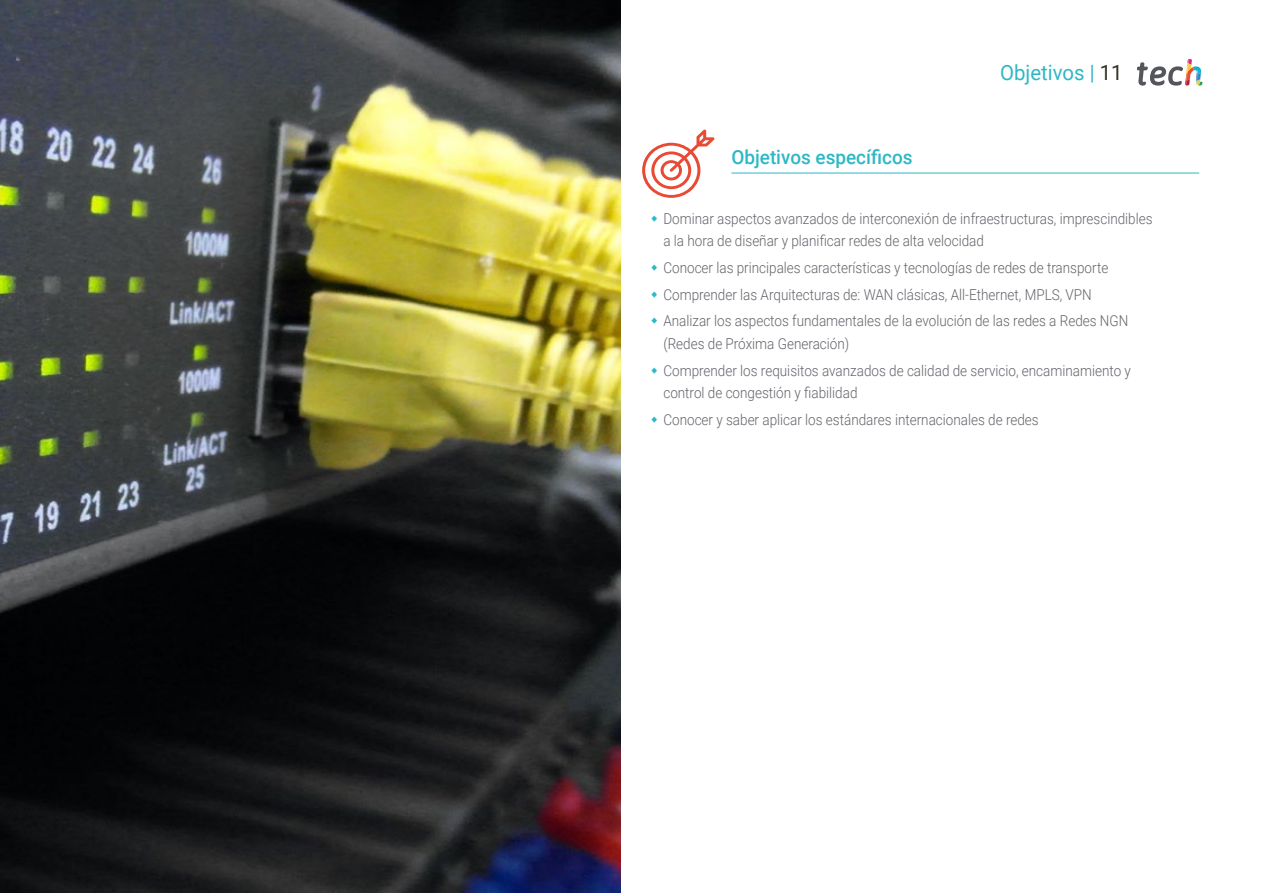
<style>
.page{position:relative;width:1263px;height:893px;background:#fff}
.page>*{position:absolute;margin:0;border:0;box-sizing:border-box;transform-origin:0 0}
.t1{font:21px "Roboto";color:#2db8c5}
.t2{font:500 19.5px "Roboto";color:#2db8c5}
.t3{font:300 15px/26.7px "Roboto";color:#61646a;scale:.9 1}
.s1{color:#312e20}
</style>
<div class="page">
<hr style="left:731px;top:173px;width:468px;height:1px;background:#2db8c5">
<svg style="left:642px;top:129px;width:72px;height:69px"></svg>
<img style="left:0;top:0;width:621px;height:893px">
<svg style="left:1137px;top:59px;width:65px;height:27px"></svg>
<h2 class="t2" style="left:731px;top:144px;width:183px">Objetivos específicos</h2>
<h1 class="t1" style="left:1000px;top:57px;width:124px">Objetivos | <span class="s1">11</span></h1>
<p class="t3" style="left:663px;top:207px;width:545px;line-height:22.5px">Dominar aspectos avanzados de interconexión de infraestructuras, imprescindibles a la hora de diseñar y planificar redes de alta velocidad</p>
<p class="t3" style="left:663px;top:254px;width:518px">Conocer las principales características y tecnologías de redes de transporte<br>Comprender las Arquitecturas de: WAN clásicas, All-Ethernet, MPLS, VPN<br>Analizar los aspectos fundamentales de la evolución de las redes a Redes NGN</p>
<p class="t3" style="left:663px;top:330px;width:521px">(Redes de Próxima Generación)<br>Comprender los requisitos avanzados de calidad de servicio, encaminamiento y</p>
<p class="t3" style="left:663px;top:379px;width:419px">control de congestión y fiabilidad<br>Conocer y saber aplicar los estándares internacionales de redes</p>
</div>
